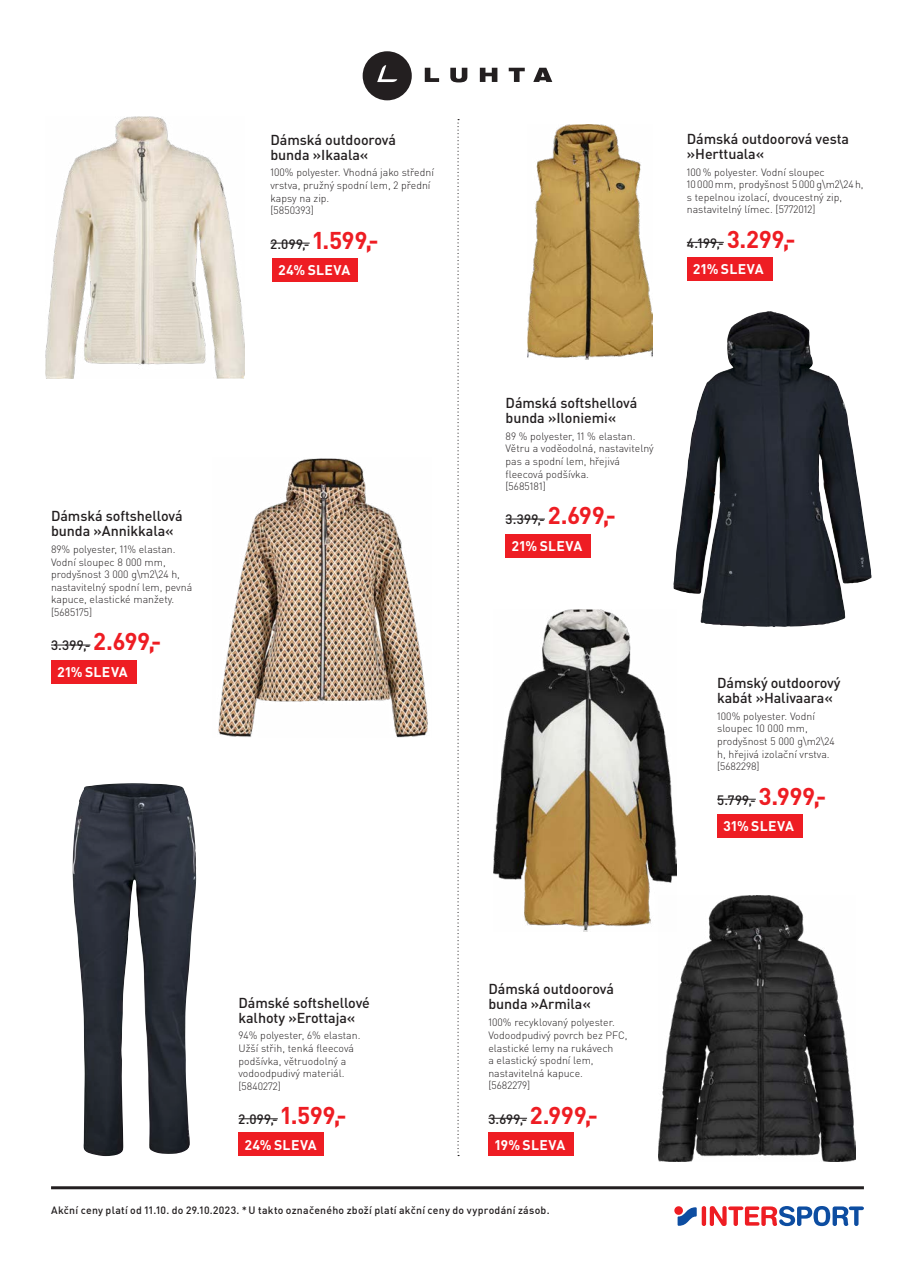
<style>
.page{position:relative;width:915px;height:1263px;background:#fff}
.page>*{position:absolute;margin:0;border:0;box-sizing:border-box;transform-origin:0 0}
.TI_1_Produktbezeichn{font:500 14.25px/15px "DIN Pro";letter-spacing:-.005em;color:#231f20}
.t1{font:700 13.95px "DIN Pro";letter-spacing:.02em;color:#fff}
.Preis_S_faerbig{font:500 13.5px "DIN Pro";letter-spacing:.03em;color:#231f20}
.TI_2_Text{font:300 10.5px/12.6px "DIN Pro";color:#231f20}
.TI_3_Artikelnummer{font:300 10.5px/12.6px "DIN Pro";color:#231f20}
.t2{font:500 10.5px "FFDIN Profor IIC";letter-spacing:.025em;color:#231f20}
.s1{font-weight:700;font-size:24px;color:#ee1d23}
</style>
<div class="page">
<svg style="left:701px;top:1206px;width:4px;height:20px"></svg>
<svg style="left:709px;top:1206px;width:154px;height:20px"></svg>
<div style="left:674px;top:1206px;width:8px;height:9px;background:#ee1d23;border-radius:50%"></div>
<svg style="left:677px;top:1207px;width:19px;height:19px"></svg>
<hr style="left:51px;top:1186px;width:812px;height:3px;background:#231f20">
<img style="left:218px;top:458px;width:210px;height:280px">
<hr style="left:51px;top:645px;width:39px;height:1px;background:#231f20">
<div style="left:51px;top:660px;width:85px;height:23px;background:#ee1d23"></div>
<img style="left:658px;top:895px;width:197px;height:267px">
<img style="left:45px;top:116px;width:199px;height:263px">
<img style="left:673px;top:311px;width:171px;height:316px">
<img style="left:493px;top:610px;width:183px;height:321px">
<img style="left:527px;top:124px;width:125px;height:236px">
<img style="left:72px;top:784px;width:124px;height:372px">
<hr style="left:686px;top:242px;width:37px;height:1px;background:#231f20">
<div style="left:686px;top:257px;width:86px;height:23px;background:#ee1d23"></div>
<hr style="left:488px;top:1118px;width:39px;height:1px;background:#231f20">
<div style="left:488px;top:1133px;width:85px;height:23px;background:#ee1d23"></div>
<hr style="left:716px;top:799px;width:39px;height:1px;background:#231f20">
<div style="left:716px;top:814px;width:86px;height:24px;background:#ee1d23"></div>
<hr style="left:505px;top:519px;width:39px;height:1px;background:#231f20">
<div style="left:505px;top:534px;width:85px;height:23px;background:#ee1d23"></div>
<hr style="left:270px;top:243px;width:39px;height:1px;background:#231f20">
<div style="left:272px;top:258px;width:85px;height:23px;background:#ee1d23"></div>
<hr style="left:238px;top:1118px;width:40px;height:1px;background:#231f20">
<div style="left:238px;top:1133px;width:86px;height:23px;background:#ee1d23"></div>
<svg style="left:424px;top:68px;width:15px;height:14px"></svg>
<svg style="left:450px;top:68px;width:17px;height:14px"></svg>
<svg style="left:479px;top:68px;width:18px;height:14px"></svg>
<svg style="left:508px;top:68px;width:16px;height:14px"></svg>
<svg style="left:533px;top:68px;width:19px;height:14px"></svg>
<div style="left:362px;top:51px;width:49px;height:49px;background:#231f20;border-radius:50%"></div>
<svg style="left:377px;top:65px;width:20px;height:17px"></svg>
<svg style="left:457px;top:119px;width:2px;height:1037px"></svg>
<p class="TI_1_Produktbezeichn" style="left:51px;top:507px;width:133px">Dámská softshellová bunda »Annikkala«</p>
<p class="TI_2_Text" style="left:51px;top:542px;width:143px">89% polyester, 11% elastan.<br>Vodní sloupec 8 000 mm, prodyšnost 3 000 g\m2\24 h, nastavitelný spodní lem, pevná kapuce, elastické manžety.</p>
<p class="TI_3_Artikelnummer" style="left:51px;top:605px;width:43px">[5685175]</p>
<p class="Preis_S_faerbig" style="left:51px;top:635px;width:112px">3.399,- <span class="s1">2.699,-</span></p>
<p class="t1" style="left:57px;top:660px;width:72px">21% SLEVA</p>
<p class="TI_1_Produktbezeichn" style="left:270px;top:130px;width:127px">Dámská outdoorová bunda »Ikaala«</p>
<p class="TI_2_Text" style="left:270px;top:165px;width:165px">100% polyester. Vhodná jako střední vrstva, pružný spodní lem, 2 přední kapsy na zip.</p>
<p class="TI_3_Artikelnummer" style="left:270px;top:203px;width:45px">[5850393]</p>
<p class="Preis_S_faerbig" style="left:270px;top:233px;width:110px">2.099,- <span class="s1">1.599,-</span></p>
<p class="t1" style="left:278px;top:258px;width:73px">24% SLEVA</p>
<p class="TI_1_Produktbezeichn" style="left:686px;top:130px;width:163px">Dámská outdoorová vesta »Herttuala«</p>
<p class="TI_3_Artikelnummer" style="left:686px;top:165px;width:178px">100% polyester. Vodní sloupec<br>10 000mm, prodyšnost 5 000g\m2\24h, s tepelnou izolací, dvoucestný zip, nastavitelný límec. [5772012]</p>
<p class="Preis_S_faerbig" style="left:686px;top:232px;width:110px">4.199,- <span class="s1">3.299,-</span></p>
<p class="t1" style="left:693px;top:257px;width:72px">21% SLEVA</p>
<p class="TI_1_Produktbezeichn" style="left:505px;top:394px;width:133px">Dámská softshellová bunda »Iloniemi«</p>
<p class="TI_2_Text" style="left:505px;top:429px;width:150px">89 % polyester, 11 % elastan.<br>Větru a voděodolná, nastavitelný pas a spodní lem, hřejivá fleecová podšívka.</p>
<p class="TI_3_Artikelnummer" style="left:505px;top:479px;width:42px">[5685181]</p>
<p class="Preis_S_faerbig" style="left:505px;top:509px;width:112px">3.399,- <span class="s1">2.699,-</span></p>
<p class="t1" style="left:511px;top:534px;width:72px">21% SLEVA</p>
<p class="TI_1_Produktbezeichn" style="left:716px;top:674px;width:125px">Dámský outdoorový kabát »Halivaara«</p>
<p class="TI_2_Text" style="left:716px;top:709px;width:119px">100% polyester. Vodní sloupec 10 000 mm, prodyšnost 5 000 g\m2\24 h, hřejivá izolační vrstva.</p>
<p class="TI_3_Artikelnummer" style="left:716px;top:759px;width:44px">[5682298]</p>
<p class="Preis_S_faerbig" style="left:716px;top:789px;width:111px">5.799,- <span class="s1">3.999,-</span></p>
<p class="t1" style="left:723px;top:815px;width:72px">31% SLEVA</p>
<p class="TI_1_Produktbezeichn" style="left:238px;top:993px;width:133px">Dámské softshellové kalhoty »Erottaja«</p>
<p class="TI_2_Text" style="left:238px;top:1028px;width:123px">94% polyester, 6% elastan.<br>Užší střih, tenká fleecová podšívka, větruodolný a vodoodpudivý materiál.</p>
<p class="TI_3_Artikelnummer" style="left:238px;top:1079px;width:44px">[5840272]</p>
<p class="Preis_S_faerbig" style="left:238px;top:1108px;width:110px">2.099,- <span class="s1">1.599,-</span></p>
<p class="t1" style="left:245px;top:1133px;width:73px">24% SLEVA</p>
<p class="TI_1_Produktbezeichn" style="left:488px;top:980px;width:127px">Dámská outdoorová bunda »Armila«</p>
<p class="TI_2_Text" style="left:488px;top:1015px;width:140px">100% recyklovaný polyester.<br>Vodoodpudivý povrch bez PFC, elastické lemy na rukávech<br>a elastický spodní lem, nastavitelná kapuce.</p>
<p class="TI_3_Artikelnummer" style="left:488px;top:1078px;width:43px">[5682279]</p>
<p class="Preis_S_faerbig" style="left:488px;top:1108px;width:111px">3.699,- <span class="s1">2.999,-</span></p>
<p class="t1" style="left:494px;top:1133px;width:72px">19% SLEVA</p>
<p class="t2" style="left:51px;top:1202px;width:500px">Akční ceny platí od 11.10. do 29.10.2023. *U takto označeného zboží platí akční ceny do vyprodání zásob.</p>
</div>
